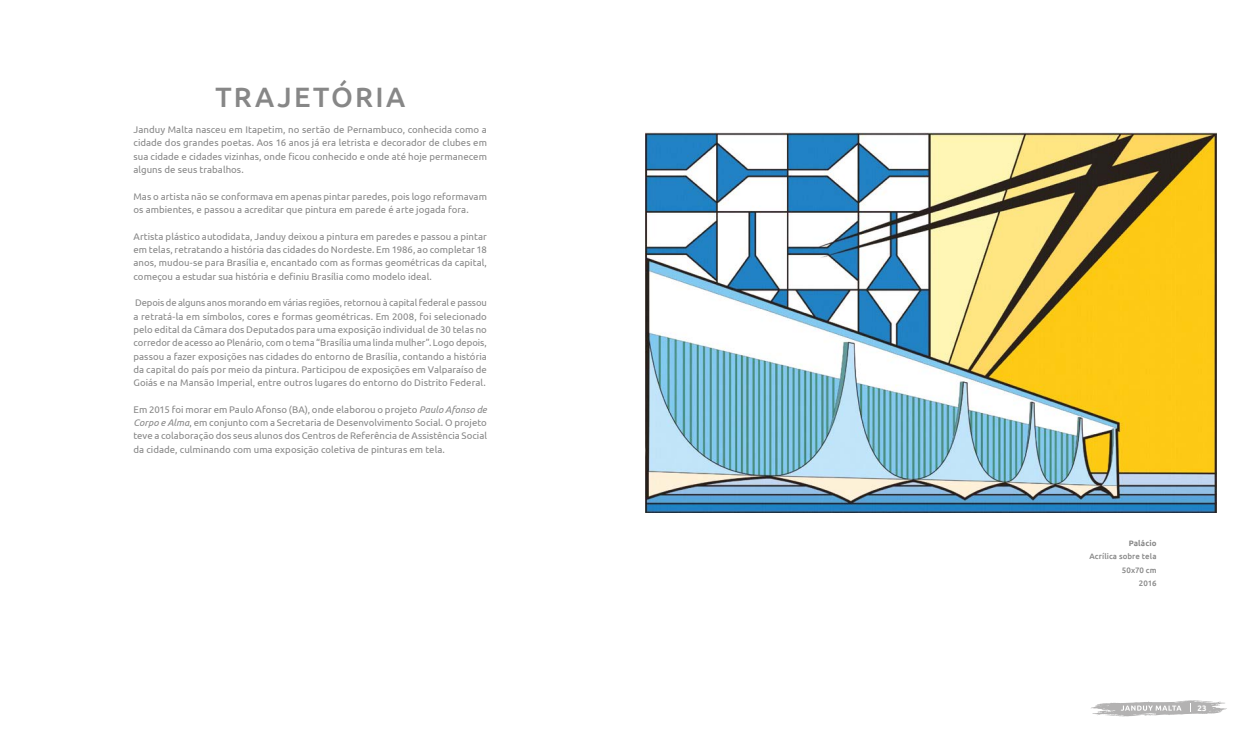
<style>
.page{position:relative;width:1241px;height:745px;background:#fff}
.page>*{position:absolute;margin:0;border:0;box-sizing:border-box;transform-origin:0 0}
.t1{font:500 28px "Ubuntu";letter-spacing:.08em;color:#878787}
.t2{font:9.62px/13.3px "Ubuntu";letter-spacing:.005em;color:#878787;text-align:justify}
.t3{font:500 7.88px/13.3px "Ubuntu";letter-spacing:.01em;color:#878787;text-align:right}
.t4{font:700 7.88px "Ubuntu";letter-spacing:.015em;color:#878787}
.t5{font:700 7.88px "Ubuntu";color:#fff}
.s1{font-style:italic}
</style>
<div class="page">
<svg style="left:1091px;top:700px;width:135px;height:16px"></svg>
<img style="left:645px;top:132px;width:570px;height:380px">
<h1 class="t1" style="left:215px;top:79px;width:191px">TRAJETÓRIA</h1>
<p class="t2" style="left:133px;top:123px;width:355px">Janduy Malta nasceu em Itapetim, no sertão de Pernambuco, conhecida como a cidade dos grandes poetas. Aos 16 anos já era letrista e decorador de clubes em sua cidade e cidades vizinhas, onde ficou conhecido e onde até hoje permanecem alguns de seus trabalhos.</p>
<p class="t2" style="left:133px;top:189px;width:355px">Mas o artista não se conformava em apenas pintar paredes, pois logo reformavam os ambientes, e passou a acreditar que pintura em parede é arte jogada fora.</p>
<p class="t2" style="left:133px;top:229px;width:355px">Artista plástico autodidata, Janduy deixou a pintura em paredes e passou a pintar em telas, retratando a história das cidades do Nordeste. Em 1986, ao completar 18 anos, mudou-se para Brasília e, encantado com as formas geométricas da capital, começou a estudar sua história e definiu Brasília como modelo ideal.</p>
<p class="t2" style="left:133px;top:296px;width:355px">Depois de alguns anos morando em várias regiões, retornou à capital federal e passou a retratá-la em símbolos, cores e formas geométricas. Em 2008, foi selecionado pelo edital da Câmara dos Deputados para uma exposição individual de 30 telas no corredor de acesso ao Plenário, com o tema “Brasília uma linda mulher”. Logo depois, passou a fazer exposições nas cidades do entorno de Brasília, contando a história da capital do país por meio da pintura. Participou de exposições em Valparaíso de Goiás e na Mansão Imperial, entre outros lugares do entorno do Distrito Federal.</p>
<p class="t2" style="left:133px;top:402px;width:355px">Em 2015 foi morar em Paulo Afonso (BA), onde elaborou o projeto <span class="s1">Paulo Afonso de Corpo e Alma</span>, em conjunto com a Secretaria de Desenvolvimento Social. O projeto teve a colaboração dos seus alunos dos Centros de Referência de Assistência Social da cidade, culminando com uma exposição coletiva de pinturas em tela.</p>
<p class="t4" style="left:1128px;top:538px;width:29px">Palácio</p>
<p class="t3" style="left:1089px;top:549px;width:69px">Acrílica sobre tela<br>50x70 cm<br>2016</p>
<p class="t5" style="left:1197px;top:702px;width:11px">23</p>
</div>
